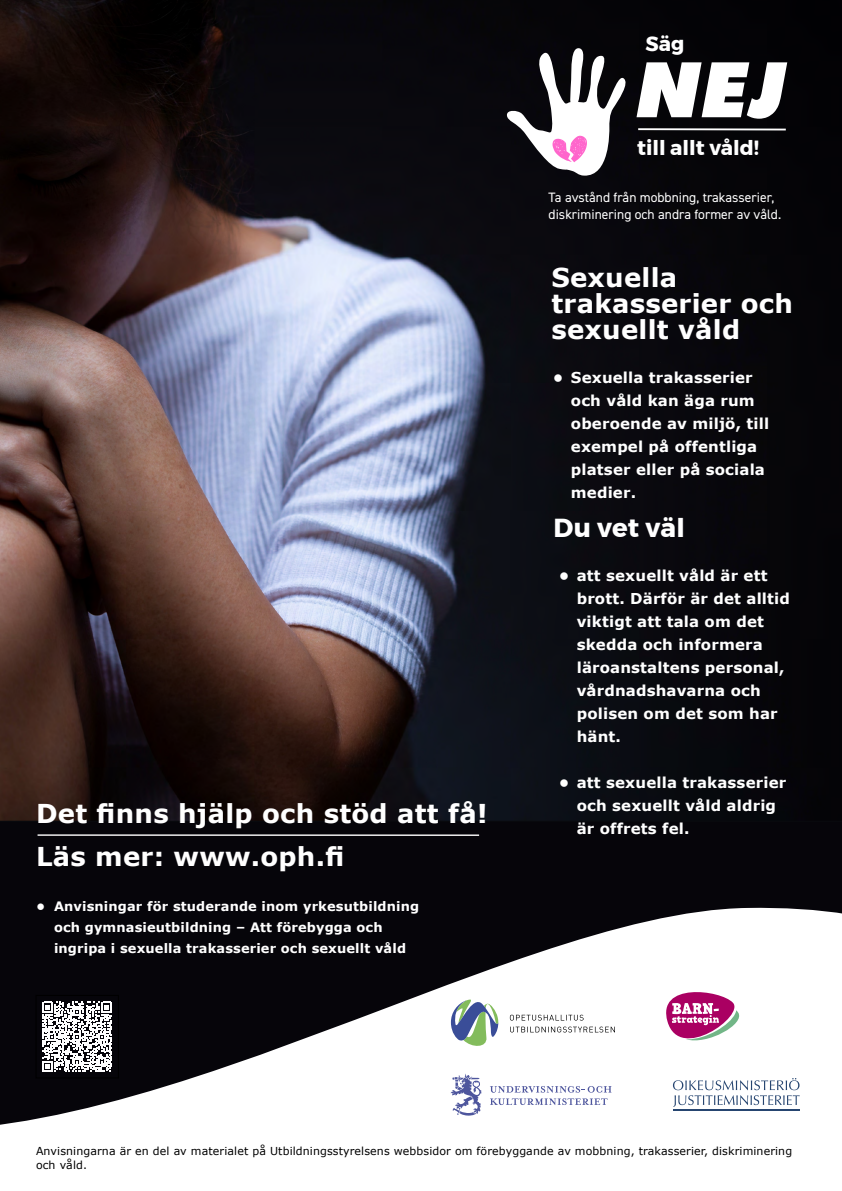
<style>
.page{position:relative;width:842px;height:1191px;background:#fff}
.page>*{position:absolute;margin:0;border:0;box-sizing:border-box;transform-origin:0 0}
.t1{font:italic 900 76.7px "Futura BT";color:#fff}
.Otsikko2{font:700 26px "Verdana";letter-spacing:.01em;color:#fff}
.Otsikko_1_juliste{font:700 26px/26px "Verdana";letter-spacing:.01em;color:#fff}
.Otsikko_1_juliste-2{font:700 26px "Montserrat";letter-spacing:.01em;color:#fff}
.t2{font:700 20.5px "Montserrat";color:#fff}
.teksti{font:700 15px/23px "Verdana";letter-spacing:.01em;color:#fff}
.t3{font:13.6px/16.3px "DIN2014";color:#fff}
.teksti-2{font:700 13px/21.1px "Verdana";letter-spacing:.01em;color:#fff}
.Alateksti{font:11px "Verdana";letter-spacing:.01em;color:#000}
</style>
<div class="page">
<img style="left:0;top:0;width:842px;height:821px">
<div style="left:0;top:821px;width:842px;height:84px;background:#06050a"></div>
<svg style="left:0;top:905px;width:842px;height:220px"></svg>
<svg style="left:507px;top:48px;width:281px;height:129px"></svg>
<hr style="left:38px;top:834px;width:441px;height:2px;background:#fff">
<svg style="left:42px;top:1001px;width:70px;height:70px"></svg>
<div style="left:36px;top:995px;width:83px;height:83px;border:1px solid #000"></div>
<svg style="left:510px;top:1026px;width:105px;height:6px"></svg>
<svg style="left:510px;top:1014px;width:74px;height:6px"></svg>
<svg style="left:451px;top:997px;width:47px;height:51px"></svg>
<svg style="left:664px;top:988px;width:77px;height:55px"></svg>
<svg style="left:490px;top:1086px;width:122px;height:6px"></svg>
<svg style="left:490px;top:1098px;width:118px;height:7px"></svg>
<svg style="left:451px;top:1073px;width:30px;height:43px"></svg>
<hr style="left:673px;top:1109px;width:127px;height:1px;background:#264570">
<svg style="left:673px;top:1078px;width:127px;height:28px"></svg>
<p class="t2" style="left:646px;top:27px;width:40px">Säg</p>
<p class="t1" style="left:636px;top:43px;width:152px">NEJ</p>
<p class="t2" style="left:637px;top:131px;width:124px">till allt våld!</p>
<h2 class="Otsikko2" style="left:36px;top:796px;width:453px">Det finns hjälp och stöd att få!</h2>
<h2 class="Otsikko2" style="left:36px;top:839px;width:310px">Läs mer: www.oph.fi</h2>
<p class="teksti-2" style="left:54px;top:895px;width:367px;text-indent:-18px">• Anvisningar för studerande inom yrkesutbildning och gymnasieutbildning – Att förebygga och ingripa i sexuella trakasserier och sexuellt våld</p>
<p class="t3" style="left:549px;top:189px;width:234px">Ta avstånd från mobbning, trakasserier, diskriminering och andra former av våld.</p>
<h1 class="Otsikko_1_juliste" style="left:551px;top:264px;width:243px">Sexuella trakasserier och sexuellt våld</h1>
<p class="teksti" style="left:571px;top:366px;width:200px;text-indent:-18px">• Sexuella trakasserier och våld kan äga rum oberoende av miljö, till exempel på offentliga platser eller på sociala medier.</p>
<h1 class="Otsikko_1_juliste-2" style="left:553px;top:507px;width:133px">Du vet väl</h1>
<p class="teksti" style="left:577px;top:564px;width:215px;text-indent:-18px">• att sexuellt våld är ett brott. Därför är det alltid viktigt att tala om det skedda och informera läroanstaltens personal, vårdnadshavarna och polisen om det som har hänt.</p>
<p class="teksti" style="left:577px;top:771px;width:211px;text-indent:-18px">• att sexuella trakasserier och sexuellt våld aldrig är offrets fel.</p>
<p class="Alateksti" style="left:36px;top:1144px;width:758px">Anvisningarna är en del av materialet på Utbildningsstyrelsens webbsidor om förebyggande av mobbning, trakasserier, diskriminering</p>
<p class="Alateksti" style="left:36px;top:1158px;width:53px">och våld.</p>
</div>
